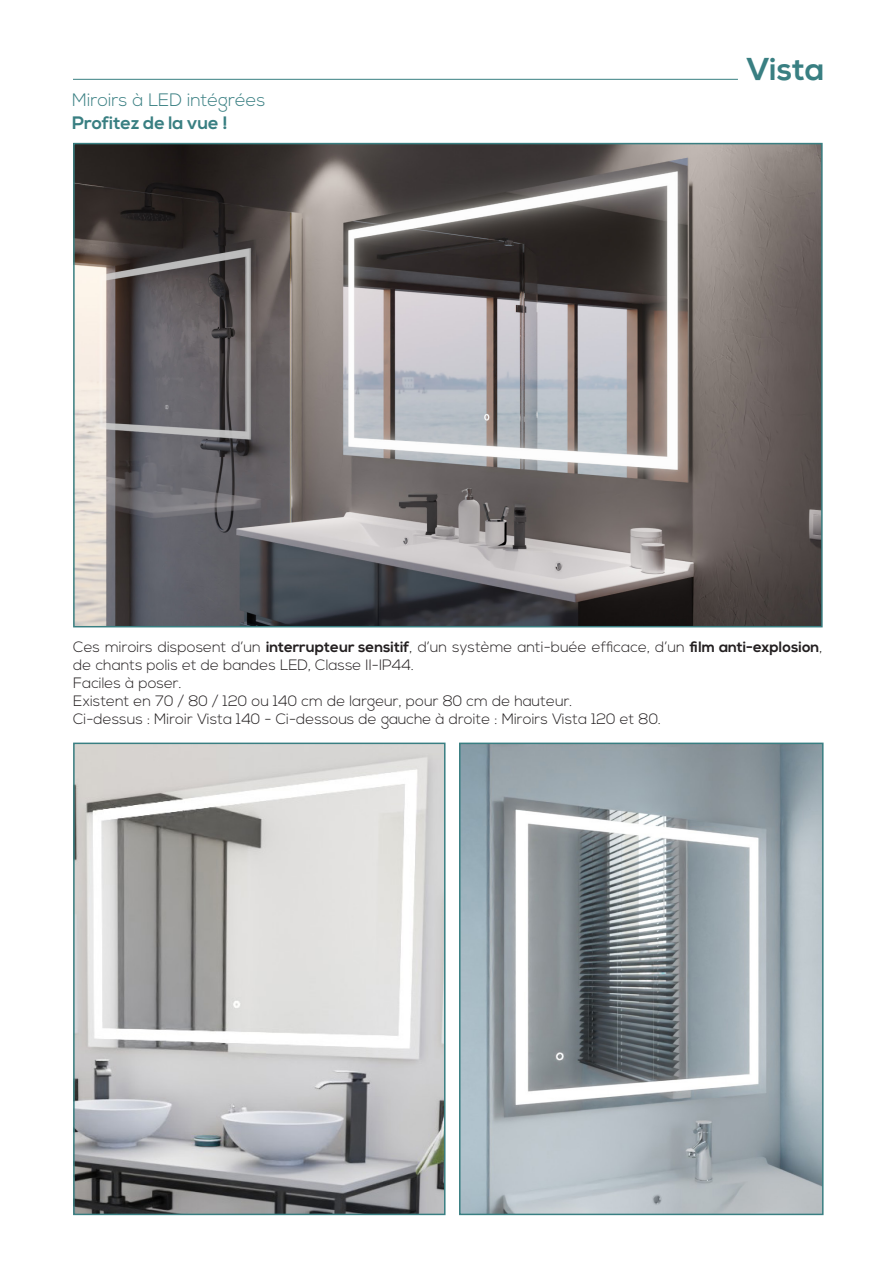
<style>
.page{position:relative;width:893px;height:1263px;background:#fff}
.page>*{position:absolute;margin:0;border:0;box-sizing:border-box;transform-origin:0 0}
.t1{font:700 31.65px "Nexa";color:#397f82}
.Description_brève{font:300 18px "Nexa";color:#397f82}
.Description_brève-2{font:700 18px "Nexa";color:#397f82}
.t2{font:300 15px/18px "Nexa";color:#231f20}
.s1{font-weight:700}
</style>
<div class="page">
<img style="left:76px;top:745px;width:367px;height:467px">
<div style="left:73px;top:742px;width:373px;height:473px;border:2px solid #397f82"></div>
<img style="left:462px;top:745px;width:359px;height:467px">
<div style="left:459px;top:742px;width:365px;height:473px;border:2px solid #397f82"></div>
<img style="left:76px;top:146px;width:744px;height:478px">
<div style="left:73px;top:143px;width:750px;height:484px;border:2px solid #397f82"></div>
<hr style="left:73px;top:79px;width:665px;height:1px;background:#397f82">
<p class="Description_brève" style="left:72px;top:89px;width:195px">Miroirs à LED intégrées</p>
<p class="Description_brève-2" style="left:72px;top:113px;width:157px">Profitez de la vue !</p>
<p class="t1" style="left:746px;top:51px;width:79px">Vista</p>
<p class="t2" style="left:73px;top:639px;width:751px">Ces miroirs disposent d’un <span class="s1">interrupteur sensitif</span>, d’un système anti-buée efficace, d’un <span class="s1">film anti-explosion</span>, de chants polis et de bandes LED, Classe II-IP44.</p>
<p class="t2" style="left:73px;top:675px;width:110px">Faciles à poser.</p>
<p class="t2" style="left:73px;top:693px;width:501px">Existent en 70 / 80 / 120 ou 140 cm de largeur, pour 80 cm de hauteur.</p>
<p class="t2" style="left:73px;top:711px;width:589px">Ci-dessus : Miroir Vista 140 - Ci-dessous de gauche à droite : Miroirs Vista 120 et 80.</p>
</div>
